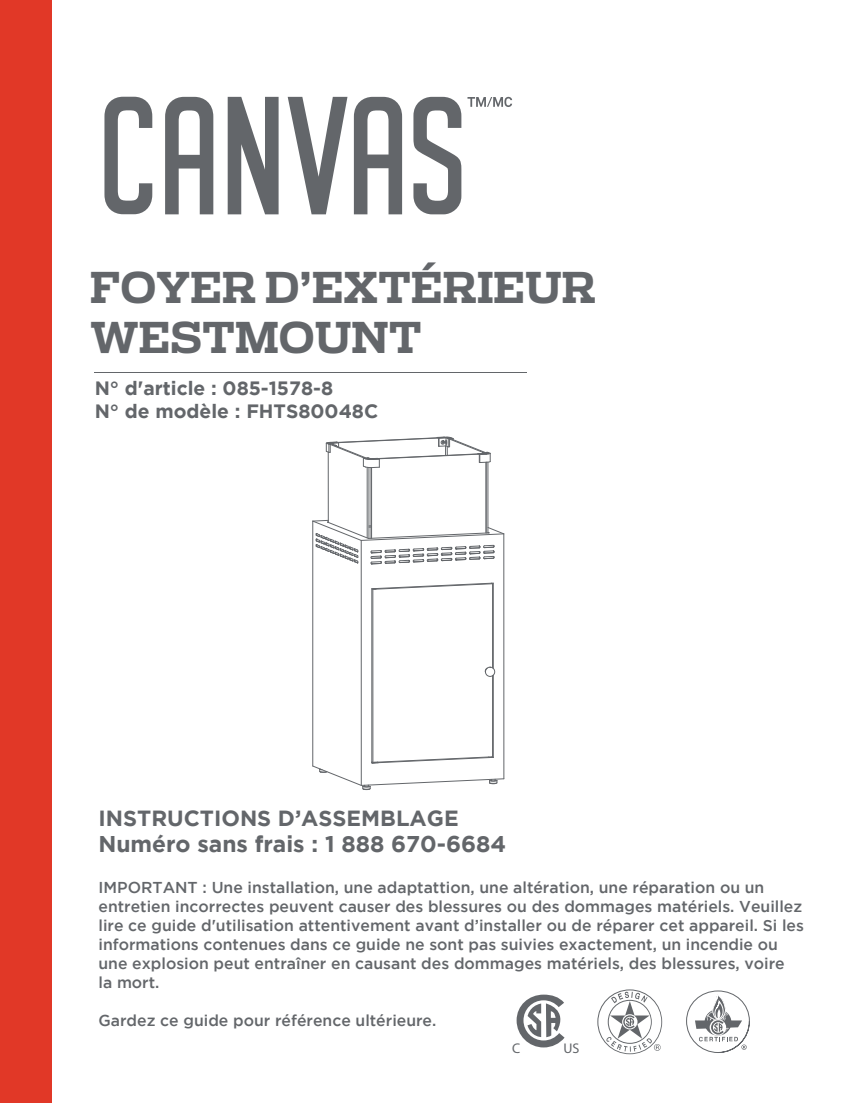
<style>
.page{position:relative;width:851px;height:1103px;background:#fff}
.page>*{position:absolute;margin:0;border:0;box-sizing:border-box;transform-origin:0 0}
.t1{font:700 42px/50.4px "Receiver";color:#63666a}
.t2{font:700 22.75px "Gotham";color:#63666a}
.t3{font:700 21.88px "Gotham";color:#63666a}
.t4{font:700 19.25px/23.1px "Gotham";color:#63666a}
.t5{font:500 15.75px/18.9px "Gotham";color:#63666a}
.t6{font:14px "Myriad Pro";color:#63666a}
</style>
<div class="page">
<div style="left:0;top:0;width:51px;height:1102px;background:#e13827"></div>
<hr style="left:312px;top:521px;width:1px;height:245px;background:#63666a">
<hr style="left:328px;top:452px;width:1px;height:70px;background:#63666a">
<hr style="left:361px;top:540px;width:1px;height:245px;background:#63666a">
<hr style="left:367px;top:467px;width:1px;height:71px;background:#63666a">
<hr style="left:368px;top:467px;width:1px;height:71px;background:#63666a">
<hr style="left:370px;top:467px;width:1px;height:71px;background:#63666a">
<hr style="left:371px;top:467px;width:1px;height:71px;background:#63666a">
<hr style="left:371px;top:588px;width:1px;height:175px;background:#63666a">
<hr style="left:372px;top:589px;width:1px;height:173px;background:#63666a">
<hr style="left:485px;top:462px;width:1px;height:71px;background:#63666a">
<hr style="left:487px;top:462px;width:1px;height:71px;background:#63666a">
<hr style="left:492px;top:675px;width:1px;height:81px;background:#63666a">
<hr style="left:492px;top:583px;width:1px;height:85px;background:#63666a">
<hr style="left:493px;top:675px;width:1px;height:82px;background:#63666a">
<hr style="left:493px;top:583px;width:1px;height:85px;background:#63666a">
<hr style="left:503px;top:534px;width:1px;height:244px;background:#63666a">
<svg style="left:312px;top:756px;width:192px;height:34px"></svg>
<svg style="left:484px;top:666px;width:11px;height:11px"></svg>
<svg style="left:325px;top:436px;width:166px;height:32px"></svg>
<svg style="left:371px;top:582px;width:123px;height:8px"></svg>
<svg style="left:312px;top:519px;width:193px;height:47px"></svg>
<hr style="left:95px;top:372px;width:432px;height:1px;background:#63666a">
<svg style="left:104px;top:97px;width:48px;height:117px"></svg>
<svg style="left:165px;top:97px;width:48px;height:117px"></svg>
<svg style="left:354px;top:97px;width:48px;height:117px"></svg>
<svg style="left:228px;top:97px;width:50px;height:117px"></svg>
<svg style="left:288px;top:97px;width:59px;height:117px"></svg>
<svg style="left:413px;top:97px;width:48px;height:117px"></svg>
<svg style="left:467px;top:97px;width:45px;height:10px"></svg>
<svg style="left:597px;top:989px;width:65px;height:65px"></svg>
<svg style="left:686px;top:990px;width:64px;height:63px"></svg>
<svg style="left:516px;top:994px;width:49px;height:53px"></svg>
<h1 class="t1" style="left:90px;top:262px;width:507px">FOYER D’EXTÉRIEUR<br>WESTMOUNT</h1>
<p class="t4" style="left:95px;top:376px;width:285px">N° d'article : 085-1578-8<br>N° de modèle : FHTS80048C</p>
<h3 class="t3" style="left:98px;top:805px;width:361px">INSTRUCTIONS D’ASSEMBLAGE</h3>
<h2 class="t2" style="left:98px;top:831px;width:409px">Numéro sans frais : 1 888 670-6684</h2>
<p class="t5" style="left:98px;top:879px;width:707px">IMPORTANT : Une installation, une adaptattion, une altération, une réparation ou un entretien incorrectes peuvent causer des blessures ou des dommages matériels. Veuillez lire ce guide d'utilisation attentivement avant d’installer ou de réparer cet appareil. Si les informations contenues dans ce guide ne sont pas suivies exactement, un incendie ou une explosion peut entraîner en causant des dommages matériels, des blessures, voire<br>la mort.</p>
<p class="t5" style="left:98px;top:1011px;width:339px">Gardez ce guide pour référence ultérieure.</p>
<p class="t6" style="left:563px;top:1039px;width:18px">US</p>
<p class="t6" style="left:512px;top:1039px;width:10px">C</p>
</div>
